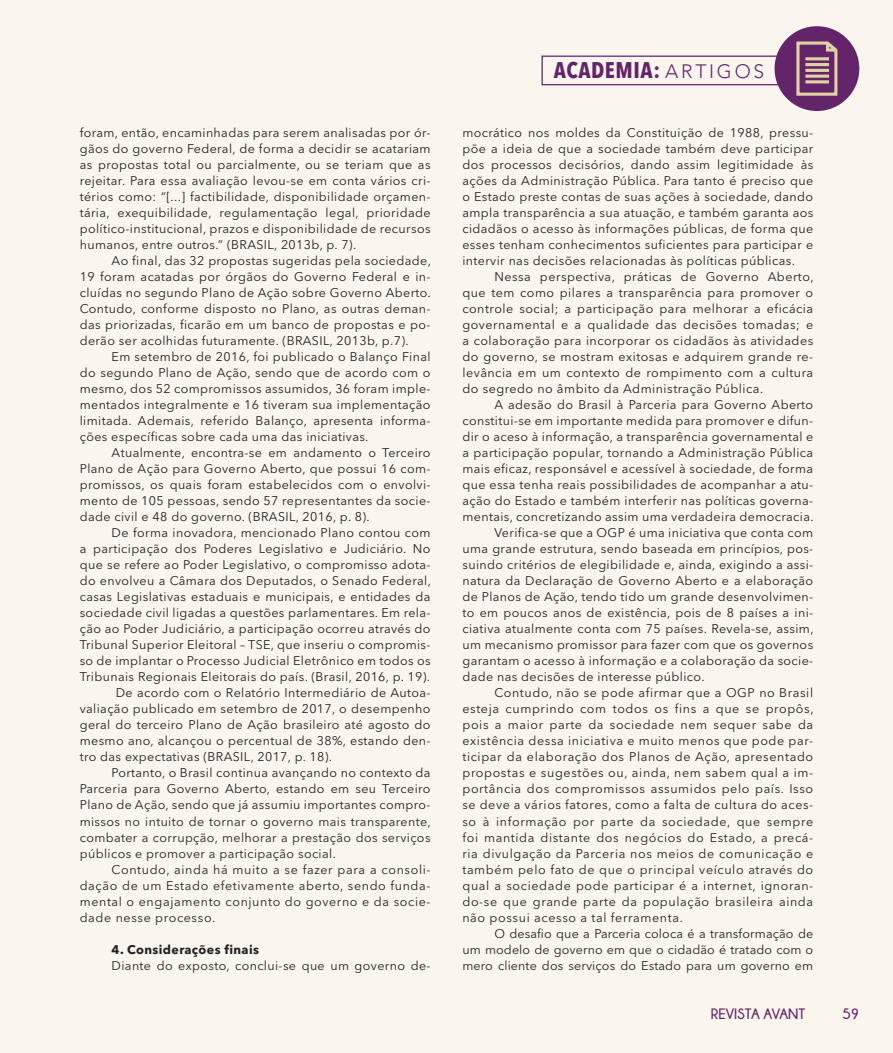
<style>
.page{position:relative;width:893px;height:1053px;background:#fff}
.page>*{position:absolute;margin:0;border:0;box-sizing:border-box;transform-origin:0 0}
.t1{font:700 condensed 22.5px "Avenir Next LT Pro";letter-spacing:.025em;color:#64246a}
.t2{font:700 15px "Champagne&Limousines";color:#64246a}
.t3{font:12.5px/16px "Avenir Next LT Pro";letter-spacing:.03em;color:#202121;text-align:justify}
.t4{font:12.5px "Avenir Next LT Pro";letter-spacing:.05em;color:#202121}
.t5{font:12.5px "Avenir Next LT Pro";letter-spacing:.01em;color:#202121}
.t6{font:700 12.5px "Avenir Next LT Pro";letter-spacing:.03em;color:#202121}
.s1{font-family:"Avenir LT Std";font-weight:300;font-stretch:normal;font-size:19.25px}
</style>
<div class="page">
<div style="left:0;top:0;width:893px;height:1052px;background:#fbf6ed"></div>
<div style="left:774px;top:26px;width:85px;height:85px;background:#64246a;border-radius:50%"></div>
<svg style="left:796px;top:41px;width:42px;height:55px"></svg>
<div style="left:541px;top:56px;width:250px;height:29px;border:1px solid #64246a"></div>
<p class="t3" style="left:80px;top:125px;width:352px">foram, então, encaminhadas para serem analisadas por ór&shy;gãos do governo Federal, de forma a decidir se acatariam as propostas total ou parcialmente, ou se teriam que as rejeitar. Para essa avaliação levou-se em conta vários cri&shy;térios como: “[...] factibilidade, disponibilidade orçamen&shy;tária, exequibilidade, regulamentação legal, prioridade político-institucional, prazos e disponibilidade de recursos humanos, entre outros.” (BRASIL, 2013b, p. 7).</p>
<p class="t3" style="left:80px;top:253px;width:353px;text-indent:32px">Ao final, das 32 propostas sugeridas pela sociedade, 19 foram acatadas por órgãos do Governo Federal e in&shy;cluídas no segundo Plano de Ação sobre Governo Aberto.<br>Contudo, conforme disposto no Plano, as outras deman&shy;das priorizadas, ficarão em um banco de propostas e po&shy;derão ser acolhidas futuramente. (BRASIL, 2013b, p.7).</p>
<p class="t3" style="left:80px;top:349px;width:352px;text-indent:32px">Em setembro de 2016, foi publicado o Balanço Final do segundo Plano de Ação, sendo que de acordo com o mesmo, dos 52 compromissos assumidos, 36 foram imple&shy;mentados integralmente e 16 tiveram sua implementação limitada. Ademais, referido Balanço, apresenta informa&shy;ções específicas sobre cada uma das iniciativas.</p>
<p class="t3" style="left:80px;top:445px;width:352px;text-indent:32px">Atualmente, encontra-se em andamento o Terceiro Plano de Ação para Governo Aberto, que possui 16 com&shy;promissos, os quais foram estabelecidos com o envolvi&shy;mento de 105 pessoas, sendo 57 representantes da socie&shy;dade civil e 48 do governo. (BRASIL, 2016, p. 8).</p>
<p class="t3" style="left:112px;top:525px;width:320px">De forma inovadora, mencionado Plano contou com</p>
<p class="t3" style="left:80px;top:541px;width:352px">a participação dos Poderes Legislativo e Judiciário. No</p>
<p class="t3" style="left:80px;top:557px;width:352px">que se refere ao Poder Legislativo, o compromisso adota-</p>
<p class="t3" style="left:80px;top:573px;width:353px">do envolveu a Câmara dos Deputados, o Senado Federal,</p>
<p class="t3" style="left:80px;top:589px;width:352px">casas Legislativas estaduais e municipais, e entidades da</p>
<p class="t3" style="left:80px;top:605px;width:352px">sociedade civil ligadas a questões parlamentares. Em rela-</p>
<p class="t3" style="left:80px;top:621px;width:352px">ção ao Poder Judiciário, a participação ocorreu através do</p>
<p class="t3" style="left:80px;top:637px;width:352px">Tribunal Superior Eleitoral – TSE, que inseriu o compromis-</p>
<p class="t3" style="left:80px;top:653px;width:352px">so de implantar o Processo Judicial Eletrônico em todos os</p>
<p class="t3" style="left:80px;top:669px;width:352px">Tribunais Regionais Eleitorais do país. (Brasil, 2016, p. 19).</p>
<p class="t3" style="left:116px;top:685px;width:316px">De acordo com o Relatório Intermediário de Autoa-</p>
<p class="t3" style="left:80px;top:701px;width:352px">valiação publicado em setembro de 2017, o desempenho</p>
<p class="t3" style="left:80px;top:717px;width:352px">geral do terceiro Plano de Ação brasileiro até agosto do</p>
<p class="t3" style="left:80px;top:733px;width:352px">mesmo ano, alcançou o percentual de 38%, estando den-</p>
<p class="t3" style="left:80px;top:749px;width:254px">tro das expectativas (BRASIL, 2017, p. 18).</p>
<p class="t3" style="left:112px;top:765px;width:320px">Portanto, o Brasil continua avançando no contexto da</p>
<p class="t3" style="left:80px;top:781px;width:352px">Parceria para Governo Aberto, estando em seu Terceiro</p>
<p class="t3" style="left:80px;top:797px;width:352px">Plano de Ação, sendo que já assumiu importantes compro-</p>
<p class="t3" style="left:80px;top:813px;width:353px">missos no intuito de tornar o governo mais transparente,</p>
<p class="t3" style="left:80px;top:829px;width:352px">combater a corrupção, melhorar a prestação dos serviços</p>
<p class="t3" style="left:80px;top:845px;width:258px">públicos e promover a participação social.</p>
<p class="t4" style="left:112px;top:861px;width:320px">Contudo, ainda há muito a se fazer para a consoli-</p>
<p class="t4" style="left:80px;top:877px;width:352px">dação de um Estado efetivamente aberto, sendo funda-</p>
<p class="t4" style="left:80px;top:893px;width:352px">mental o engajamento conjunto do governo e da socie-</p>
<p class="t4" style="left:80px;top:909px;width:137px">dade nesse processo.</p>
<p class="t6" style="left:112px;top:941px;width:149px">4. Considerações finais</p>
<p class="t3" style="left:112px;top:957px;width:320px">Diante do exposto, conclui-se que um governo de-</p>
<h1 class="t1" style="left:554px;top:56px;width:212px">ACADEMIA: <span class="s1">A R T I G O S</span></h1>
<p class="t3" style="left:462px;top:125px;width:352px">mocrático nos moldes da Constituição de 1988, pressu&shy;põe a ideia de que a sociedade também deve participar dos processos decisórios, dando assim legitimidade às ações da Administração Pública. Para tanto é preciso que o Estado preste contas de suas ações à sociedade, dando ampla transparência a sua atuação, e também garanta aos cidadãos o acesso às informações públicas, de forma que esses tenham conhecimentos suficientes para participar e intervir nas decisões relacionadas às políticas públicas.</p>
<p class="t3" style="left:462px;top:269px;width:353px;text-indent:32px">Nessa perspectiva, práticas de Governo Aberto, que tem como pilares a transparência para promover o controle social; a participação para melhorar a eficácia governamental e a qualidade das decisões tomadas; e a colaboração para incorporar os cidadãos às atividades do governo, se mostram exitosas e adquirem grande re&shy;levância em um contexto de rompimento com a cultura do segredo no âmbito da Administração Pública.</p>
<p class="t3" style="left:494px;top:397px;width:320px">A adesão do Brasil à Parceria para Governo Aberto</p>
<p class="t3" style="left:462px;top:413px;width:352px">constitui-se em importante medida para promover e difun-</p>
<p class="t3" style="left:462px;top:429px;width:352px">dir o aceso à informação, a transparência governamental e</p>
<p class="t3" style="left:462px;top:445px;width:352px">a participação popular, tornando a Administração Pública</p>
<p class="t3" style="left:462px;top:461px;width:352px">mais eficaz, responsável e acessível à sociedade, de forma</p>
<p class="t3" style="left:462px;top:477px;width:352px">que essa tenha reais possibilidades de acompanhar a atu-</p>
<p class="t3" style="left:462px;top:493px;width:352px">ação do Estado e também interferir nas políticas governa-</p>
<p class="t3" style="left:462px;top:509px;width:353px">mentais, concretizando assim uma verdadeira democracia.</p>
<p class="t3" style="left:494px;top:525px;width:320px">Verifica-se que a OGP é uma iniciativa que conta com</p>
<p class="t3" style="left:462px;top:541px;width:352px">uma grande estrutura, sendo baseada em princípios, pos-</p>
<p class="t3" style="left:462px;top:557px;width:352px">suindo critérios de elegibilidade e, ainda, exigindo a assi-</p>
<p class="t3" style="left:462px;top:573px;width:352px">natura da Declaração de Governo Aberto e a elaboração</p>
<p class="t3" style="left:462px;top:589px;width:352px">de Planos de Ação, tendo tido um grande desenvolvimen-</p>
<p class="t3" style="left:462px;top:605px;width:352px">to em poucos anos de existência, pois de 8 países a ini-</p>
<p class="t3" style="left:462px;top:621px;width:353px">ciativa atualmente conta com 75 países. Revela-se, assim,</p>
<p class="t3" style="left:462px;top:637px;width:352px">um mecanismo promissor para fazer com que os governos</p>
<p class="t3" style="left:462px;top:653px;width:352px">garantam o acesso à informação e a colaboração da socie-</p>
<p class="t3" style="left:462px;top:669px;width:244px">dade nas decisões de interesse público.</p>
<p class="t4" style="left:494px;top:685px;width:320px">Contudo, não se pode afirmar que a OGP no Brasil</p>
<p class="t4" style="left:462px;top:701px;width:353px">esteja cumprindo com todos os fins a que se propôs,</p>
<p class="t4" style="left:462px;top:717px;width:352px">pois a maior parte da sociedade nem sequer sabe da</p>
<p class="t4" style="left:462px;top:733px;width:352px">existência dessa iniciativa e muito menos que pode par-</p>
<p class="t4" style="left:462px;top:749px;width:352px">ticipar da elaboração dos Planos de Ação, apresentado</p>
<p class="t4" style="left:462px;top:765px;width:352px">propostas e sugestões ou, ainda, nem sabem qual a im-</p>
<p class="t4" style="left:462px;top:781px;width:352px">portância dos compromissos assumidos pelo país. Isso</p>
<p class="t4" style="left:462px;top:797px;width:352px">se deve a vários fatores, como a falta de cultura do aces-</p>
<p class="t4" style="left:462px;top:813px;width:352px">so à informação por parte da sociedade, que sempre</p>
<p class="t4" style="left:462px;top:829px;width:352px">foi mantida distante dos negócios do Estado, a precá-</p>
<p class="t4" style="left:462px;top:845px;width:352px">ria divulgação da Parceria nos meios de comunicação e</p>
<p class="t4" style="left:462px;top:861px;width:352px">também pelo fato de que o principal veículo através do</p>
<p class="t4" style="left:462px;top:877px;width:352px">qual a sociedade pode participar é a internet, ignoran-</p>
<p class="t4" style="left:462px;top:893px;width:352px">do-se que grande parte da população brasileira ainda</p>
<p class="t4" style="left:462px;top:909px;width:222px">não possui acesso a tal ferramenta.</p>
<p class="t5" style="left:494px;top:925px;width:320px">O desafio que a Parceria coloca é a transformação de</p>
<p class="t5" style="left:462px;top:941px;width:352px">um modelo de governo em que o cidadão é tratado com o</p>
<p class="t5" style="left:462px;top:957px;width:352px">mero cliente dos serviços do Estado para um governo em</p>
<p class="t2" style="left:711px;top:1005px;width:96px">REVISTA AVANT</p>
<p class="t2" style="left:842px;top:1005px;width:18px">59</p>
</div>
